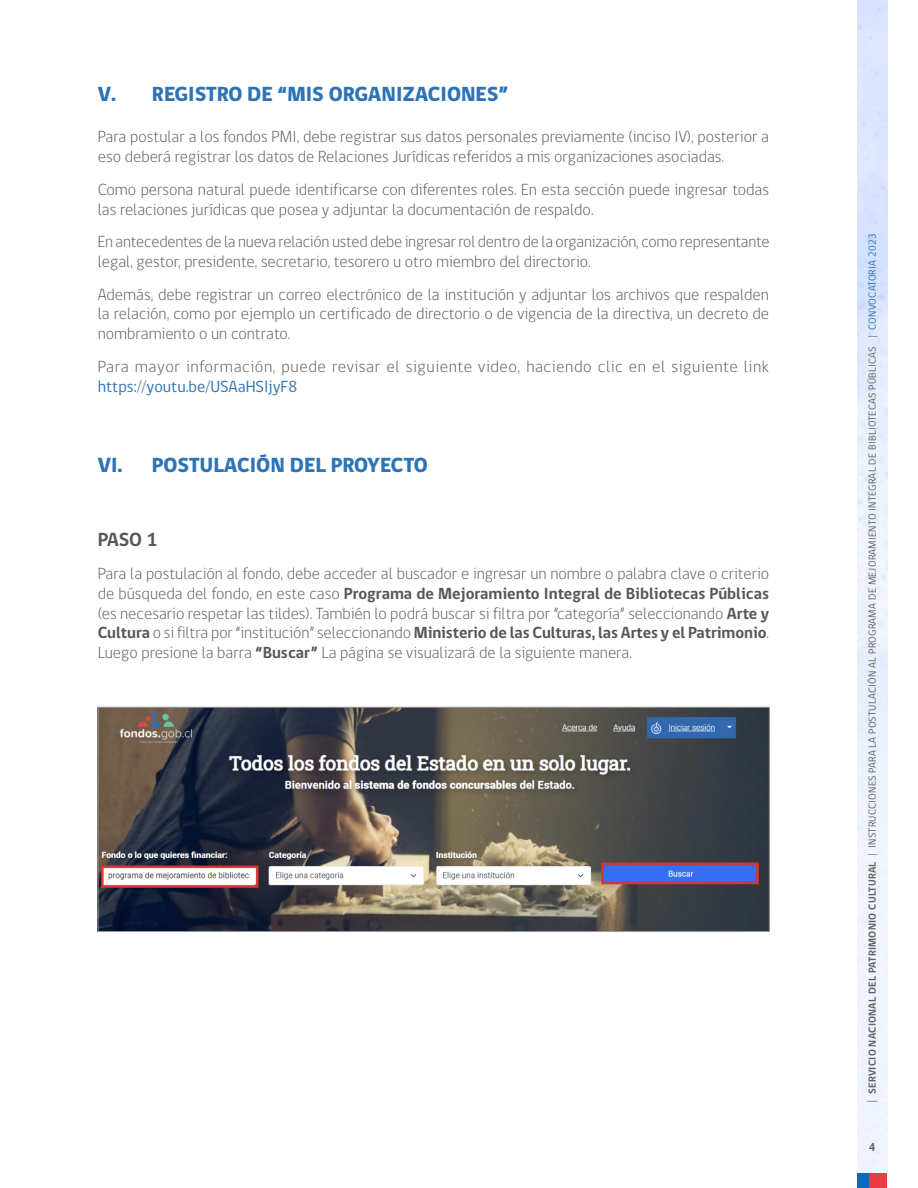
<style>
.page{position:relative;width:918px;height:1188px;background:#fff}
.page>*{position:absolute;margin:0;border:0;box-sizing:border-box;transform-origin:0 0}
.t1{font:800 21px "gob CL";color:#2e74b5}
.t2{font:700 19.5px "gob CL";color:#575756}
.t3{font:300 16.5px/19.8px "gob CL";color:#575756}
.t4{font:300 16.5px "gob CL";letter-spacing:.035em;color:#575756}
.t5{font:16.5px "gob CL";color:#2e74b5}
.t6{font:700 12px "gob CL";color:#646363}
.t7{font:10.5px "gob CL";letter-spacing:.025em;color:#646363}
.s1{font-weight:700}
.s2{font-weight:300;font-size:12px}
.s3{font-weight:300}
.s4{color:#2e74b5}
</style>
<div class="page">
<div style="left:857px;top:1173px;width:13px;height:15px;background:#0f69b4"></div>
<div style="left:870px;top:1173px;width:17px;height:15px;background:#eb3c46"></div>
<img style="left:100px;top:709px;width:668px;height:221px">
<div style="left:98px;top:707px;width:672px;height:225px;border:1px solid #9d9d9c"></div>
<p class="t1" style="left:98px;top:80px;width:412px">V. REGISTRO DE “MIS ORGANIZACIONES”</p>
<p class="t3" style="left:98px;top:127px;width:673px">Para postular a los fondos PMI, debe registrar sus datos personales previamente (inciso IV), posterior a eso deberá registrar los datos de Relaciones Jurídicas referidos a mis organizaciones asociadas.</p>
<p class="t3" style="left:98px;top:180px;width:673px">Como persona natural puede identificarse con diferentes roles. En esta sección puede ingresar todas las relaciones jurídicas que posea y adjuntar la documentación de respaldo.</p>
<p class="t3" style="left:98px;top:232px;width:673px">En antecedentes de la nueva relación usted debe ingresar rol dentro de la organización, como representante legal, gestor, presidente, secretario, tesorero u otro miembro del directorio.</p>
<p class="t3" style="left:98px;top:285px;width:673px;text-align:justify">Además, debe registrar un correo electrónico de la institución y adjuntar los archivos que respalden la relación, como por ejemplo un certificado de directorio o de vigencia de la directiva, un decreto de nombramiento o un contrato.</p>
<p class="t4" style="left:98px;top:355px;width:672px">Para mayor información, puede revisar el siguiente video, haciendo clic en el siguiente link</p>
<p class="t5" style="left:98px;top:375px;width:201px">https://youtu.be/USAaHSIjyF8</p>
<p class="t1" style="left:98px;top:451px;width:331px">VI. POSTULACIÓN DEL PROYECTO</p>
<p class="t2" style="left:98px;top:527px;width:61px">PASO 1</p>
<p class="t3" style="left:98px;top:564px;width:673px;text-align:justify">Para la postulación al fondo, debe acceder al buscador e ingresar un nombre o palabra clave o criterio de búsqueda del fondo, en este caso <span class="s1">Programa de Mejoramiento Integral de Bibliotecas Públicas </span>(es necesario respetar las tildes). También lo podrá buscar si filtra por “categoría” seleccionando <span class="s1">Arte y Cultura</span> o si filtra por “institución” seleccionando <span class="s1">Ministerio de las Culturas, las Artes y el Patrimonio</span>.<br>Luego presione la barra <span class="s1">“Buscar”</span> La página se visualizará de la siguiente manera.</p>
<p class="t7" style="left:865px;top:1103px;width:871px;rotate:-90deg"><span class="s2">|</span> <span class="s1">SERVICIO NACIONAL DEL PATRIMONIO CULTURAL</span> <span class="s3">|</span> INSTRUCCIONES PARA LA POSTULACIÓN AL PROGRAMA DE MEJORAMIENTO INTEGRAL DE BIBLIOTECAS PÚBLICAS | <span class="s4">CONVOCATORIA 2023</span></p>
<p class="t6" style="left:869px;top:1139px;width:8px">4</p>
</div>
